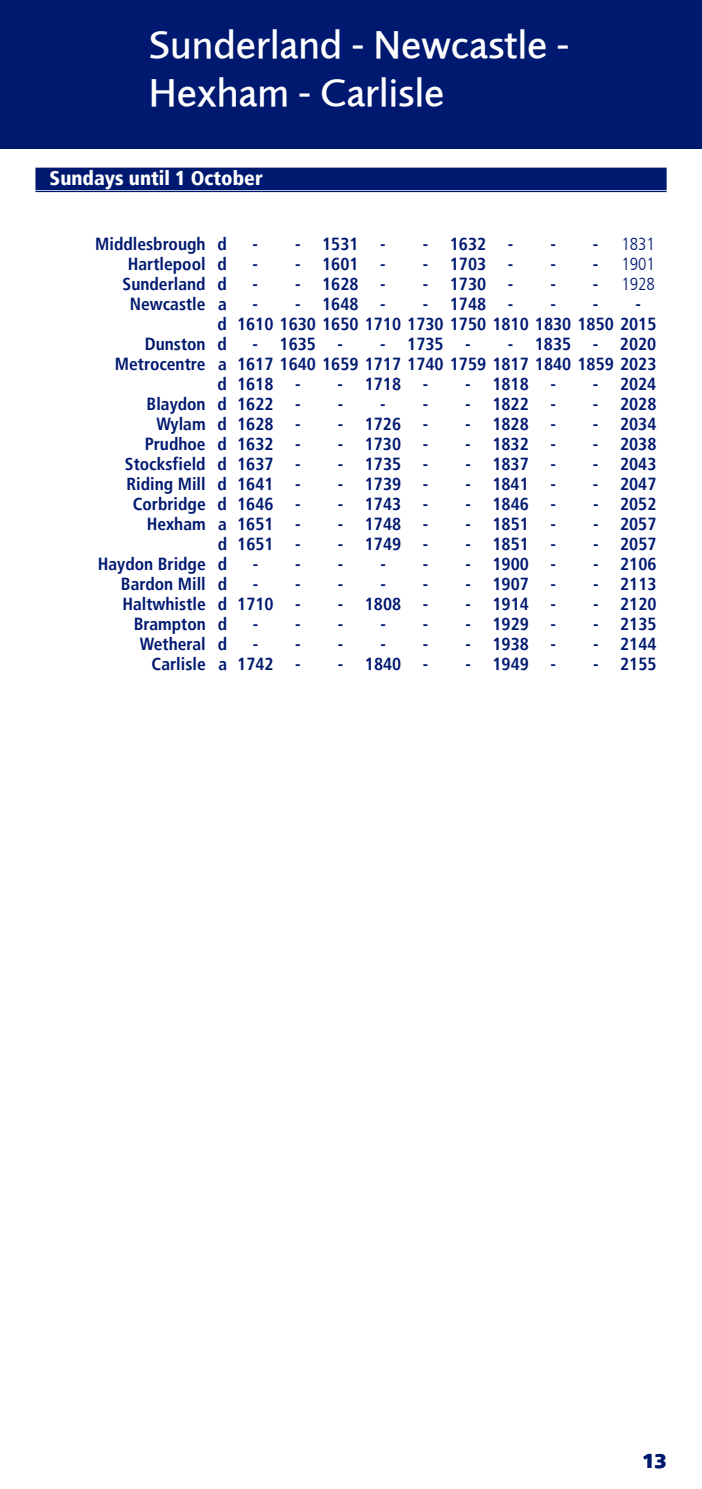
<style>
.page{position:relative;width:702px;height:1489px;background:#fff}
.page>*{position:absolute;margin:0;border:0;box-sizing:border-box;transform-origin:0 0}
.t1{font:500 40px/48px "Foundry Sans";color:#fff}
.t2{font:900 condensed 20px "Frutiger LT";color:#fff}
.t3{font:900 20px "Frutiger LT";color:#001970}
.t4{font:700 condensed 17.5px "Frutiger LT";color:#001970}
.t5{font:300 condensed 17.5px "Frutiger LT";color:#001970}
</style>
<div class="page">
<div style="left:0;top:0;width:702px;height:149px;background:#001970"></div>
<div style="left:35px;top:168px;width:631px;height:22px;background:#001970"></div>
<hr style="left:35px;top:191px;width:631px;height:1px;background:#001970">
<h1 class="t1" style="left:149px;top:20px;width:421px">Sunderland - Newcastle -<br>Hexham - Carlisle</h1>
<p class="t2" style="left:50px;top:166px;width:215px">Sundays until 1 October</p>
<p class="t4" style="left:95px;top:233px;width:133px">Middlesbrough d</p>
<p class="t4" style="left:252px;top:233px;width:135px">- - 1531 -</p>
<p class="t4" style="left:422px;top:233px;width:92px">- 1632 -</p>
<p class="t4" style="left:550px;top:233px;width:50px">- -</p>
<p class="t5" style="left:621px;top:234px;width:35px">1831</p>
<p class="t4" style="left:128px;top:253px;width:101px">Hartlepool d</p>
<p class="t4" style="left:252px;top:253px;width:135px">- - 1601 -</p>
<p class="t4" style="left:422px;top:253px;width:92px">- 1703 -</p>
<p class="t4" style="left:550px;top:253px;width:50px">- -</p>
<p class="t5" style="left:621px;top:254px;width:35px">1901</p>
<p class="t4" style="left:123px;top:273px;width:106px">Sunderland d</p>
<p class="t4" style="left:252px;top:273px;width:135px">- - 1628 -</p>
<p class="t4" style="left:422px;top:273px;width:92px">- 1730 -</p>
<p class="t4" style="left:550px;top:273px;width:50px">- -</p>
<p class="t5" style="left:621px;top:274px;width:35px">1928</p>
<p class="t4" style="left:130px;top:293px;width:99px">Newcastle a</p>
<p class="t4" style="left:252px;top:293px;width:135px">- - 1648 -</p>
<p class="t4" style="left:422px;top:293px;width:92px">- 1748 -</p>
<p class="t4" style="left:550px;top:293px;width:50px">- -</p>
<p class="t4" style="left:635px;top:293px;width:7px">-</p>
<p class="t4" style="left:217px;top:313px;width:440px">d 1610 1630 1650 1710 1730 1750 1810 1830 1850 2015</p>
<p class="t4" style="left:145px;top:333px;width:84px">Dunston d</p>
<p class="t4" style="left:252px;top:333px;width:92px">- 1635 -</p>
<p class="t4" style="left:380px;top:333px;width:92px">- 1735 -</p>
<p class="t4" style="left:507px;top:333px;width:150px">- 1835 - 2020</p>
<p class="t4" style="left:115px;top:353px;width:543px">Metrocentre a 1617 1640 1659 1717 1740 1759 1817 1840 1859 2023</p>
<p class="t4" style="left:217px;top:373px;width:85px">d 1618 -</p>
<p class="t4" style="left:337px;top:373px;width:92px">- 1718 -</p>
<p class="t4" style="left:465px;top:373px;width:92px">- 1818 -</p>
<p class="t4" style="left:593px;top:373px;width:65px">- 2024</p>
<p class="t4" style="left:147px;top:393px;width:155px">Blaydon d 1622 -</p>
<p class="t4" style="left:337px;top:393px;width:50px">- -</p>
<p class="t4" style="left:423px;top:393px;width:135px">- - 1822 -</p>
<p class="t4" style="left:593px;top:393px;width:65px">- 2028</p>
<p class="t4" style="left:156px;top:413px;width:146px">Wylam d 1628 -</p>
<p class="t4" style="left:337px;top:413px;width:92px">- 1726 -</p>
<p class="t4" style="left:465px;top:413px;width:92px">- 1828 -</p>
<p class="t4" style="left:593px;top:413px;width:65px">- 2034</p>
<p class="t4" style="left:145px;top:433px;width:157px">Prudhoe d 1632 -</p>
<p class="t4" style="left:337px;top:433px;width:92px">- 1730 -</p>
<p class="t4" style="left:465px;top:433px;width:92px">- 1832 -</p>
<p class="t4" style="left:593px;top:433px;width:65px">- 2038</p>
<p class="t4" style="left:125px;top:453px;width:177px">Stocksfield d 1637 -</p>
<p class="t4" style="left:338px;top:453px;width:92px">- 1735 -</p>
<p class="t4" style="left:465px;top:453px;width:92px">- 1837 -</p>
<p class="t4" style="left:593px;top:453px;width:65px">- 2043</p>
<p class="t4" style="left:126px;top:473px;width:176px">Riding Mill d 1641 -</p>
<p class="t4" style="left:338px;top:473px;width:92px">- 1739 -</p>
<p class="t4" style="left:465px;top:473px;width:92px">- 1841 -</p>
<p class="t4" style="left:593px;top:473px;width:65px">- 2047</p>
<p class="t4" style="left:133px;top:493px;width:169px">Corbridge d 1646 -</p>
<p class="t4" style="left:338px;top:493px;width:92px">- 1743 -</p>
<p class="t4" style="left:465px;top:493px;width:92px">- 1846 -</p>
<p class="t4" style="left:593px;top:493px;width:65px">- 2052</p>
<p class="t4" style="left:147px;top:513px;width:155px">Hexham a 1651 -</p>
<p class="t4" style="left:338px;top:513px;width:92px">- 1748 -</p>
<p class="t4" style="left:465px;top:513px;width:92px">- 1851 -</p>
<p class="t4" style="left:593px;top:513px;width:65px">- 2057</p>
<p class="t4" style="left:218px;top:533px;width:85px">d 1651 -</p>
<p class="t4" style="left:338px;top:533px;width:92px">- 1749 -</p>
<p class="t4" style="left:465px;top:533px;width:92px">- 1851 -</p>
<p class="t4" style="left:593px;top:533px;width:65px">- 2057</p>
<p class="t4" style="left:98px;top:553px;width:131px">Haydon Bridge d</p>
<p class="t4" style="left:253px;top:553px;width:50px">- -</p>
<p class="t4" style="left:338px;top:553px;width:50px">- -</p>
<p class="t4" style="left:423px;top:553px;width:135px">- - 1900 -</p>
<p class="t4" style="left:593px;top:553px;width:65px">- 2106</p>
<p class="t4" style="left:121px;top:573px;width:108px">Bardon Mill d</p>
<p class="t4" style="left:253px;top:573px;width:50px">- -</p>
<p class="t4" style="left:338px;top:573px;width:50px">- -</p>
<p class="t4" style="left:423px;top:573px;width:135px">- - 1907 -</p>
<p class="t4" style="left:593px;top:573px;width:65px">- 2113</p>
<p class="t4" style="left:122px;top:593px;width:180px">Haltwhistle d 1710 -</p>
<p class="t4" style="left:338px;top:593px;width:92px">- 1808 -</p>
<p class="t4" style="left:465px;top:593px;width:92px">- 1914 -</p>
<p class="t4" style="left:593px;top:593px;width:65px">- 2120</p>
<p class="t4" style="left:134px;top:613px;width:95px">Brampton d</p>
<p class="t4" style="left:253px;top:613px;width:50px">- -</p>
<p class="t4" style="left:338px;top:613px;width:50px">- -</p>
<p class="t4" style="left:423px;top:613px;width:135px">- - 1929 -</p>
<p class="t4" style="left:593px;top:613px;width:65px">- 2135</p>
<p class="t4" style="left:140px;top:633px;width:89px">Wetheral d</p>
<p class="t4" style="left:253px;top:633px;width:50px">- -</p>
<p class="t4" style="left:338px;top:633px;width:50px">- -</p>
<p class="t4" style="left:423px;top:633px;width:135px">- - 1938 -</p>
<p class="t4" style="left:593px;top:633px;width:65px">- 2144</p>
<p class="t4" style="left:152px;top:653px;width:151px">Carlisle a 1742 -</p>
<p class="t4" style="left:338px;top:653px;width:92px">- 1840 -</p>
<p class="t4" style="left:465px;top:653px;width:92px">- 1949 -</p>
<p class="t4" style="left:593px;top:653px;width:65px">- 2155</p>
<p class="t3" style="left:642px;top:1448px;width:26px">13</p>
</div>
